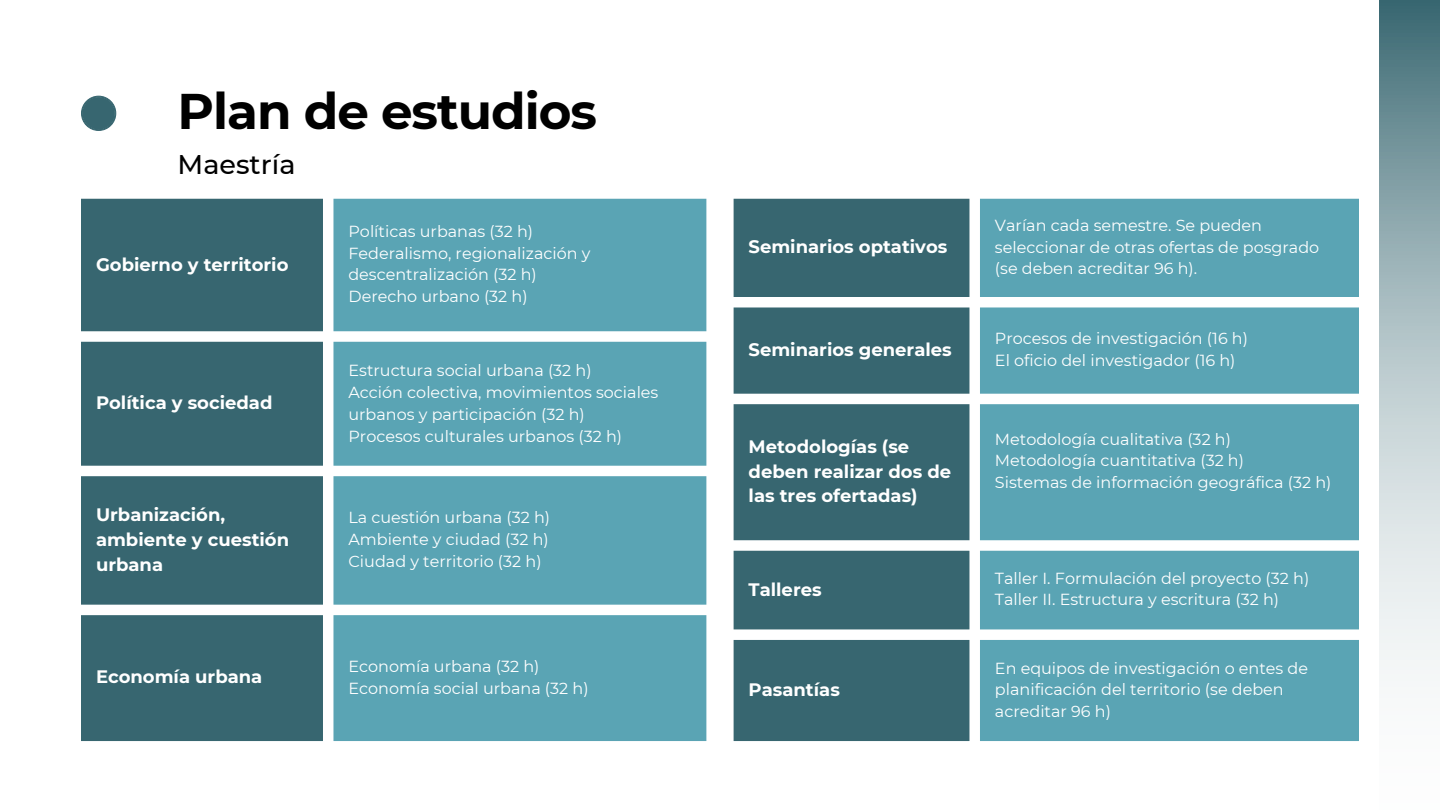
<style>
.page{position:relative;width:1440px;height:810px;background:#fff}
.page>*{position:absolute;margin:0;border:0;box-sizing:border-box;transform-origin:0 0}
.t1{font:700 50px "Montserrat";letter-spacing:-.02em;color:#000}
.t2{font:500 27px "Montserrat";color:#000}
.t3{font:700 18px/24.8px "Montserrat";color:#fff}
.t4{font:16px/21.8px "Montserrat";color:#fff}
</style>
<div class="page">
<svg style="left:1380px;top:0;width:60px;height:681px;background:#a9bdc1"></svg>
<svg style="left:81px;top:96px;width:35px;height:35px"></svg>
<div style="left:81px;top:199px;width:242px;height:542px;background:#376670"></div>
<div style="left:333px;top:199px;width:373px;height:542px;background:#5aa4b4"></div>
<svg style="left:734px;top:199px;width:235px;height:542px;background:#46717b"></svg>
<svg style="left:980px;top:199px;width:379px;height:542px;background:#66abb9"></svg>
<h1 class="t1" style="left:178px;top:80px;width:421px">Plan de estudios</h1>
<p class="t2" style="left:178px;top:148px;width:119px">Maestría</p>
<p class="t3" style="left:96px;top:252px;width:194px">Gobierno y territorio</p>
<p class="t3" style="left:96px;top:390px;width:178px">Política y sociedad</p>
<p class="t4" style="left:348px;top:220px;width:186px">Políticas urbanas (32 h)</p>
<p class="t4" style="left:348px;top:242px;width:244px">Federalismo, regionalización y descentralización (32 h)</p>
<p class="t4" style="left:348px;top:286px;width:181px">Derecho urbano (32 h)</p>
<p class="t4" style="left:348px;top:360px;width:245px">Estructura social urbana (32 h)</p>
<p class="t4" style="left:348px;top:381px;width:311px">Acción colectiva, movimientos sociales urbanos y participación (32 h)</p>
<p class="t4" style="left:348px;top:425px;width:275px">Procesos culturales urbanos (32 h)</p>
<p class="t3" style="left:96px;top:502px;width:195px">Urbanización, ambiente y cuestión urbana</p>
<p class="t4" style="left:348px;top:507px;width:203px">La cuestión urbana (32 h)</p>
<p class="t4" style="left:348px;top:529px;width:202px">Ambiente y ciudad (32 h)</p>
<p class="t4" style="left:348px;top:550px;width:195px">Ciudad y territorio (32 h)</p>
<p class="t3" style="left:96px;top:665px;width:168px">Economía urbana</p>
<p class="t4" style="left:348px;top:656px;width:193px">Economía urbana (32 h)</p>
<p class="t4" style="left:348px;top:677px;width:242px">Economía social urbana (32 h)</p>
<p class="t3" style="left:749px;top:235px;width:200px">Seminarios optativos</p>
<p class="t3" style="left:749px;top:337px;width:205px">Seminarios generales</p>
<p class="t4" style="left:995px;top:214px;width:326px">Varían cada semestre. Se pueden seleccionar de otras ofertas de posgrado (se deben acreditar 96 h).</p>
<p class="t4" style="left:995px;top:328px;width:255px">Procesos de investigación (16 h)</p>
<p class="t4" style="left:995px;top:349px;width:242px">El oficio del investigador (16 h)</p>
<p class="t3" style="left:749px;top:434px;width:204px">Metodologías (se deben realizar dos de las tres ofertadas)</p>
<p class="t4" style="left:995px;top:428px;width:238px">Metodología cualitativa (32 h)</p>
<p class="t4" style="left:995px;top:450px;width:251px">Metodología cuantitativa (32 h)</p>
<p class="t4" style="left:995px;top:472px;width:338px">Sistemas de información geográfica (32 h)</p>
<p class="t3" style="left:749px;top:577px;width:75px">Talleres</p>
<p class="t3" style="left:749px;top:677px;width:93px">Pasantías</p>
<p class="t4" style="left:995px;top:567px;width:316px">Taller I. Formulación del proyecto (32 h)</p>
<p class="t4" style="left:995px;top:589px;width:286px">Taller II. Estructura y escritura (32 h)</p>
<p class="t4" style="left:995px;top:657px;width:315px">En equipos de investigación o entes de planificación del territorio (se deben acreditar 96 h)</p>
</div>
